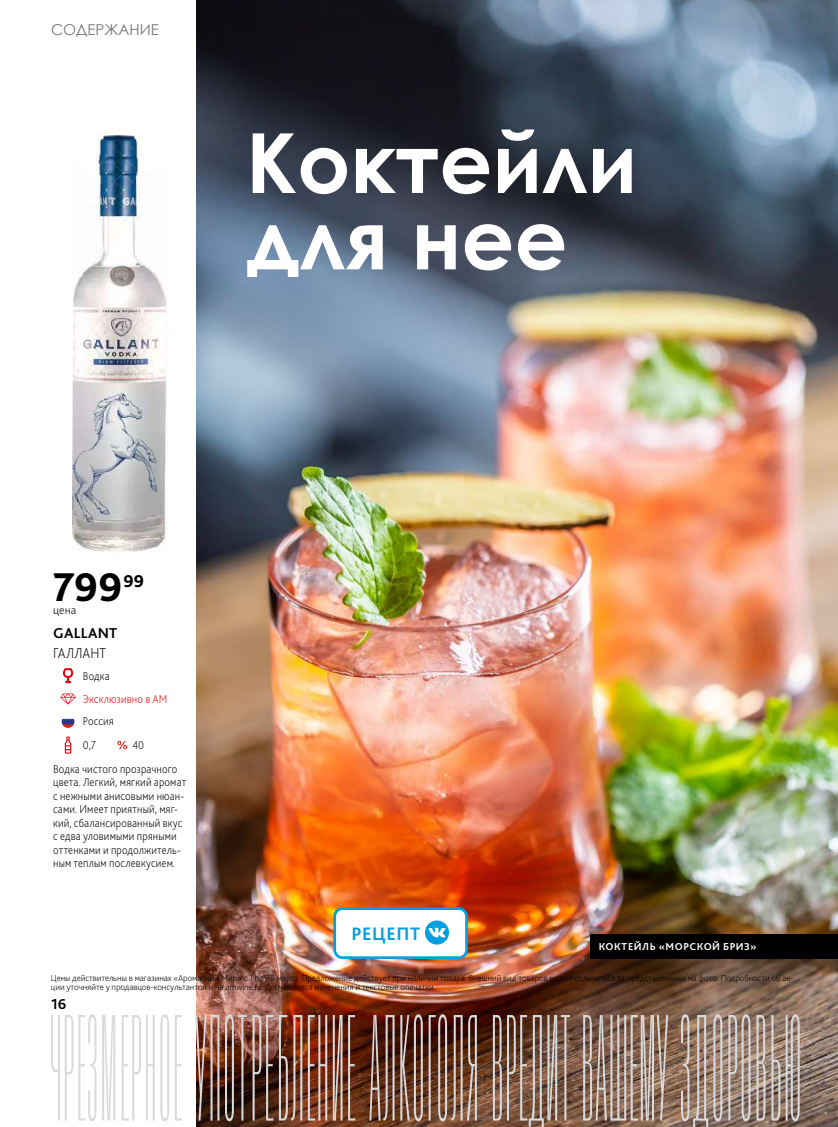
<style>
.page{position:relative;width:838px;height:1127px;background:#fff}
.page>*{position:absolute;margin:0;border:0;box-sizing:border-box;transform-origin:0 0}
.t1{font:700 82.95px/76.3px "Century Gothic";color:#fff}
.t2{font:800 42px "Bliss Pro";color:#000}
.t3{font:700 18.9px "Bliss Pro";letter-spacing:.025em;color:#009fe3}
.t4{font:800 18px "Bliss Pro";color:#000}
.t5{font:15px "Century Gothic";color:#76797b}
.t6{font:700 15px "Bliss Pro";letter-spacing:.015em;color:#000}
.t7{font:200 15px "Bliss Pro";letter-spacing:.005em;color:#000;scale:.9 1}
.t8{font:200 12px/13.5px "Bliss Pro";letter-spacing:.015em;color:#000;scale:.9 1}
.t9{font:200 12px "Bliss Pro";letter-spacing:.015em;color:#e30613;scale:.9 1}
.t10{font:200 12px "Bliss Pro";letter-spacing:.015em;color:#000}
.t11{font:700 10.5px "Bliss Pro";letter-spacing:.05em;color:#fff}
.t12{font:200 9px/9px "Bliss Pro";letter-spacing:-.01em;color:#000}
</style>
<div class="page">
<img style="left:197px;top:0;width:641px;height:1127px">
<img style="left:72px;top:136px;width:95px;height:416px">
<svg style="left:63px;top:668px;width:10px;height:15px"></svg>
<svg style="left:60px;top:693px;width:16px;height:11px"></svg>
<svg style="left:62px;top:718px;width:12px;height:10px"></svg>
<svg style="left:65px;top:736px;width:6px;height:17px"></svg>
<svg style="left:117px;top:741px;width:10px;height:8px"></svg>
<div style="left:590px;top:934px;width:248px;height:25px;background:#000"></div>
<div style="left:335px;top:908px;width:131px;height:49px;background:#fff;border-radius:8px"></div>
<div style="left:333px;top:907px;width:135px;height:52px;border:3px solid #009fe3;border-radius:8px"></div>
<svg style="left:425px;top:920px;width:24px;height:24px"></svg>
<svg style="left:51px;top:1014px;width:45px;height:107px"></svg>
<svg style="left:102px;top:1015px;width:13px;height:105px"></svg>
<svg style="left:122px;top:1014px;width:47px;height:107px"></svg>
<svg style="left:175px;top:1015px;width:7px;height:105px"></svg>
<img style="left:195px;top:1015px;width:24px;height:105px">
<img style="left:225px;top:1014px;width:48px;height:107px">
<svg style="left:279px;top:1015px;width:23px;height:105px;background:#8b5f4f"></svg>
<svg style="left:308px;top:1015px;width:19px;height:105px;background:#94604f"></svg>
<svg style="left:333px;top:1015px;width:9px;height:105px"></svg>
<svg style="left:348px;top:1015px;width:7px;height:105px"></svg>
<svg style="left:369px;top:1015px;width:25px;height:105px;background:#775549"></svg>
<svg style="left:400px;top:1014px;width:77px;height:107px;background:#7c5b4e"></svg>
<svg style="left:756px;top:1015px;width:9px;height:105px"></svg>
<svg style="left:493px;top:1015px;width:77px;height:112px;background:#8a7061"></svg>
<svg style="left:583px;top:1015px;width:85px;height:105px;background:#9b8578"></svg>
<svg style="left:681px;top:1014px;width:41px;height:113px;background:#a38e81"></svg>
<svg style="left:728px;top:1014px;width:22px;height:107px;background:#a7978d"></svg>
<svg style="left:771px;top:1014px;width:28px;height:107px;background:#a4958b"></svg>
<h3 class="t5" style="left:51px;top:19px;width:109px">СОДЕРЖАНИЕ</h3>
<h1 class="t1" style="left:246px;top:121px;width:393px">Коктейли для нее</h1>
<h2 class="t2" style="left:53px;top:561px;width:71px">799</h2>
<h3 class="t4" style="left:123px;top:570px;width:22px">99</h3>
<h3 class="t10" style="left:53px;top:603px;width:25px">цена</h3>
<h3 class="t6" style="left:53px;top:623px;width:66px">GALLANT</h3>
<h3 class="t7" style="left:53px;top:644px;width:60px">ГАЛЛАНТ</h3>
<h3 class="t8" style="left:83px;top:669px;width:31px">Водка</h3>
<h3 class="t9" style="left:83px;top:692px;width:95px">Эксклюзивно в АМ</h3>
<h3 class="t8" style="left:83px;top:708px;width:36px;line-height:24.6px">Россия<br>0,7</h3>
<h3 class="t8" style="left:53px;top:733px;width:140px;line-height:23.4px;text-indent:79px">40<br>Водка чистого прозрачного</h3>
<h3 class="t8" style="left:53px;top:775px;width:149px">цвета. Легкий, мягкий аромат с нежными анисовыми нюан&shy;сами. Имеет приятный, мяг&shy;кий, сбалансированный вкус с едва уловимыми пряными оттенками и продолжитель&shy;ным теплым послевкусием.</h3>
<h3 class="t3" style="left:351px;top:922px;width:70px">РЕЦЕПТ</h3>
<p class="t11" style="left:598px;top:940px;width:159px">КОКТЕЙЛЬ «МОРСКОЙ БРИЗ»</p>
<p class="t12" style="left:51px;top:973px;width:744px">Цены действительны в магазинах «Ароматный Мир» с 1 по 28 марта. Предложение действует при наличии товара. Внешний вид товаров может отличаться от представленных на фото. Подробности об ак&shy;ции уточняйте у продавцов-консультантов и на amwine.ru. Допускаются изменения и текстовые опечатки.</p>
<h3 class="t6" style="left:51px;top:995px;width:17px">16</h3>
</div>
